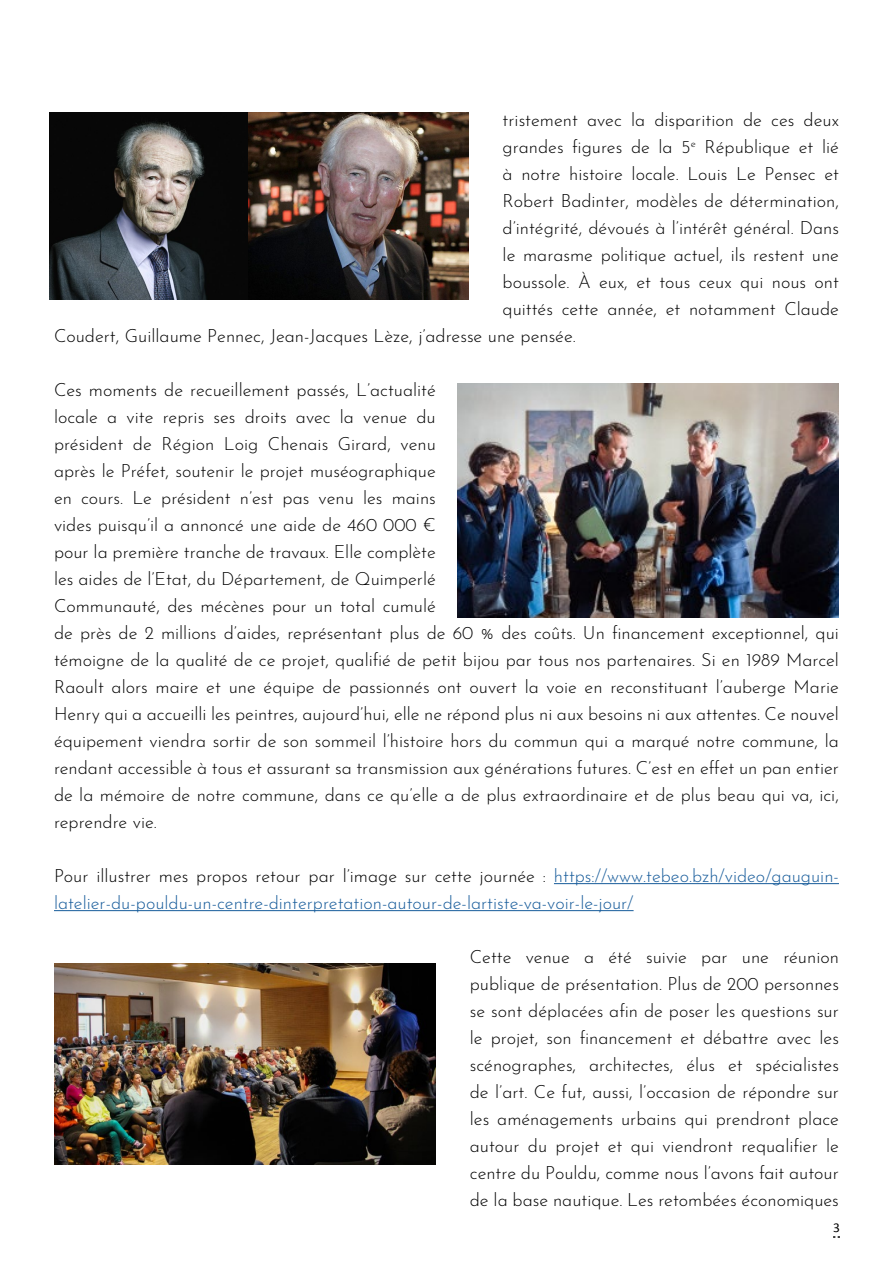
<style>
.page{position:relative;width:893px;height:1263px;background:#fff}
.page>*{position:absolute;margin:0;border:0;box-sizing:border-box;transform-origin:0 0}
.t1{font:300 18px/27px "Josefin Sans";color:#000}
.t2{font:300 18px/27px "Josefin Sans";color:#165b9a}
.t3{font:13.5px "Calibri";color:#000}
.s1{color:#000}
</style>
<div class="page">
<svg style="left:833px;top:1236px;width:7px;height:2px"></svg>
<hr style="left:554px;top:883px;width:285px;height:1px;background:#165b9a">
<hr style="left:54px;top:910px;width:580px;height:1px;background:#165b9a">
<img style="left:50px;top:113px;width:198px;height:186px">
<img style="left:457px;top:384px;width:381px;height:234px">
<img style="left:248px;top:113px;width:221px;height:186px">
<img style="left:54px;top:963px;width:382px;height:201px">
<p class="t1" style="left:503px;top:105px;width:338px">tristement avec la disparition de ces deux</p>
<p class="t1" style="left:503px;top:132px;width:338px">grandes figures de la 5<sup>e</sup> République et lié</p>
<p class="t1" style="left:503px;top:159px;width:338px">à notre histoire locale. Louis Le Pensec et</p>
<p class="t1" style="left:503px;top:186px;width:338px">Robert Badinter, modèles de détermination,</p>
<p class="t1" style="left:503px;top:213px;width:338px">d’intégrité, dévoués à l’intérêt général. Dans</p>
<p class="t1" style="left:503px;top:240px;width:338px">le marasme politique actuel, ils restent une</p>
<p class="t1" style="left:503px;top:267px;width:338px">boussole. À eux, et tous ceux qui nous ont</p>
<p class="t1" style="left:503px;top:294px;width:338px">quittés cette année, et notamment Claude</p>
<p class="t1" style="left:54px;top:321px;width:523px">Coudert, Guillaume Pennec, Jean-Jacques Lèze, j’adresse une pensée.</p>
<p class="t1" style="left:54px;top:375px;width:786px">Ces moments de recueillement passés, L’actualité<br>locale a vite repris ses droits avec la venue du<br>président de Région Loig Chenais Girard, venu<br>après le Préfet, soutenir le projet muséographique<br>en cours. Le président n’est pas venu les mains<br>vides puisqu’il a annoncé une aide de 460 000 €<br>pour la première tranche de travaux. Elle complète<br>les aides de l’Etat, du Département, de Quimperlé<br>Communauté, des mécènes pour un total cumulé<br>de près de 2 millions d’aides, représentant plus de 60 % des coûts. Un financement exceptionnel, qui témoigne de la qualité de ce projet, qualifié de petit bijou par tous nos partenaires. Si en 1989 Marcel Raoult alors maire et une équipe de passionnés ont ouvert la voie en reconstituant l’auberge Marie Henry qui a accueilli les peintres, aujourd’hui, elle ne répond plus ni aux besoins ni aux attentes. Ce nouvel équipement viendra sortir de son sommeil l’histoire hors du commun qui a marqué notre commune, la rendant accessible à tous et assurant sa transmission aux générations futures. C’est en effet un pan entier de la mémoire de notre commune, dans ce qu’elle a de plus extraordinaire et de plus beau qui va, ici, reprendre vie.</p>
<p class="t2" style="left:54px;top:861px;width:786px"><span class="s1">Pour illustrer mes propos retour par l’image sur cette journée :</span> https://www.tebeo.bzh/video/gauguin&shy;latelier-du-pouldu-un-centre-dinterpretation-autour-de-lartiste-va-voir-le-jour/</p>
<p class="t1" style="left:470px;top:942px;width:371px;text-align:justify">Cette venue a été suivie par une réunion publique de présentation. Plus de 200 personnes se sont déplacées afin de poser les questions sur le projet, son financement et débattre avec les scénographes, architectes, élus et spécialistes de l’art. Ce fut, aussi, l’occasion de répondre sur les aménagements urbains qui prendront place autour du projet et qui viendront requalifier le centre du Pouldu, comme nous l’avons fait autour de la base nautique. Les retombées économiques</p>
<p class="t3" style="left:833px;top:1219px;width:8px">3</p>
</div>
